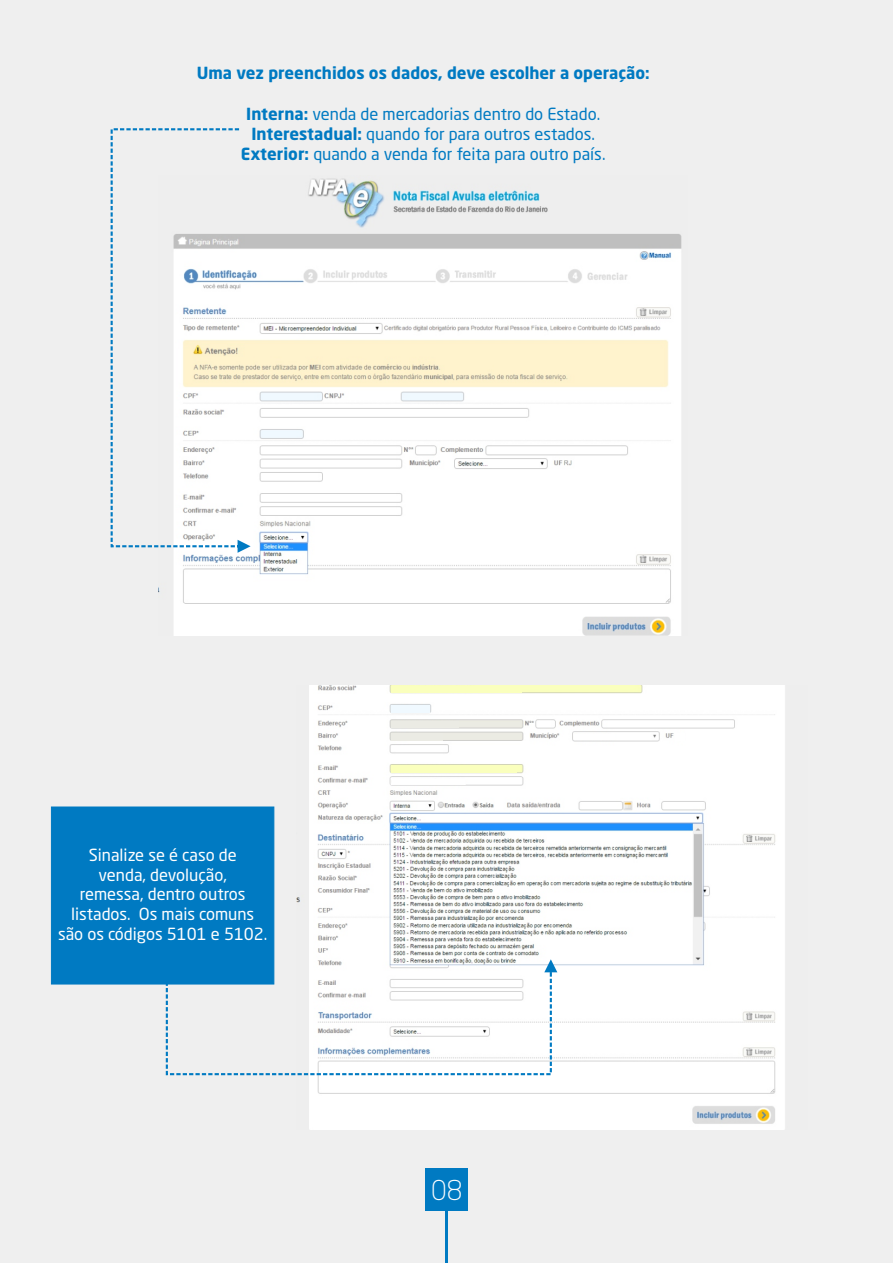
<style>
.page{position:relative;width:893px;height:1263px;background:#efefef}
.page>*{position:absolute;margin:0;border:0;box-sizing:border-box;transform-origin:0 0}
.t1{font:300 27px "Neo Sans Pro";color:#fff}
.t2{font:16.5px/20.2px "Neo Sans Pro";color:#007ac2;text-align:center}
.t3{font:16.5px/19.8px "Neo Sans Pro";color:#fff;text-align:center}
.t4{font:700 16.5px "Neo Sans Pro";color:#007ac2}
.s1{font-weight:700}
</style>
<div class="page">
<div style="left:51px;top:806px;width:224px;height:179px;background:#007ac2"></div>
<img style="left:297px;top:685px;width:511px;height:445px">
<img style="left:391px;top:686px;width:131px;height:7px">
<img style="left:391px;top:705px;width:38px;height:8px">
<img style="left:391px;top:733px;width:52px;height:7px">
<img style="left:391px;top:721px;width:67px;height:7px">
<img style="left:391px;top:765px;width:126px;height:8px">
<img style="left:159px;top:176px;width:529px;height:460px">
<svg style="left:166px;top:959px;width:391px;height:116px"></svg>
<svg style="left:111px;top:128px;width:140px;height:425px;fill:#efefef"></svg>
<div style="left:425px;top:1168px;width:43px;height:43px;background:#007ac2"></div>
<hr style="left:445px;top:1190px;width:2px;height:73px;background:#007ac2">
<svg style="left:390px;top:777px;width:76px;height:8px"></svg>
<div style="left:574px;top:734px;width:40px;height:6px;background:#fff"></div>
<svg style="left:674px;top:732px;width:12px;height:10px"></svg>
<p class="t4" style="left:197px;top:67px;width:454px">Uma vez preenchidos os dados, deve escolher a operação:</p>
<p class="t2" style="left:241px;top:105px;width:366px"><span class="s1">Interna:</span> venda de mercadorias dentro do Estado.<br><span class="s1">Interestadual:</span> quando for para outros estados.<br><span class="s1">Exterior:</span> quando a venda for feita para outro país.</p>
<p class="t3" style="left:58px;top:846px;width:211px">Sinalize se é caso de<br>venda, devolução,<br>remessa, dentro outros listados. Os mais comuns são os códigos 5101 e 5102.</p>
<h1 class="t1" style="left:431px;top:1179px;width:33px">08</h1>
</div>
